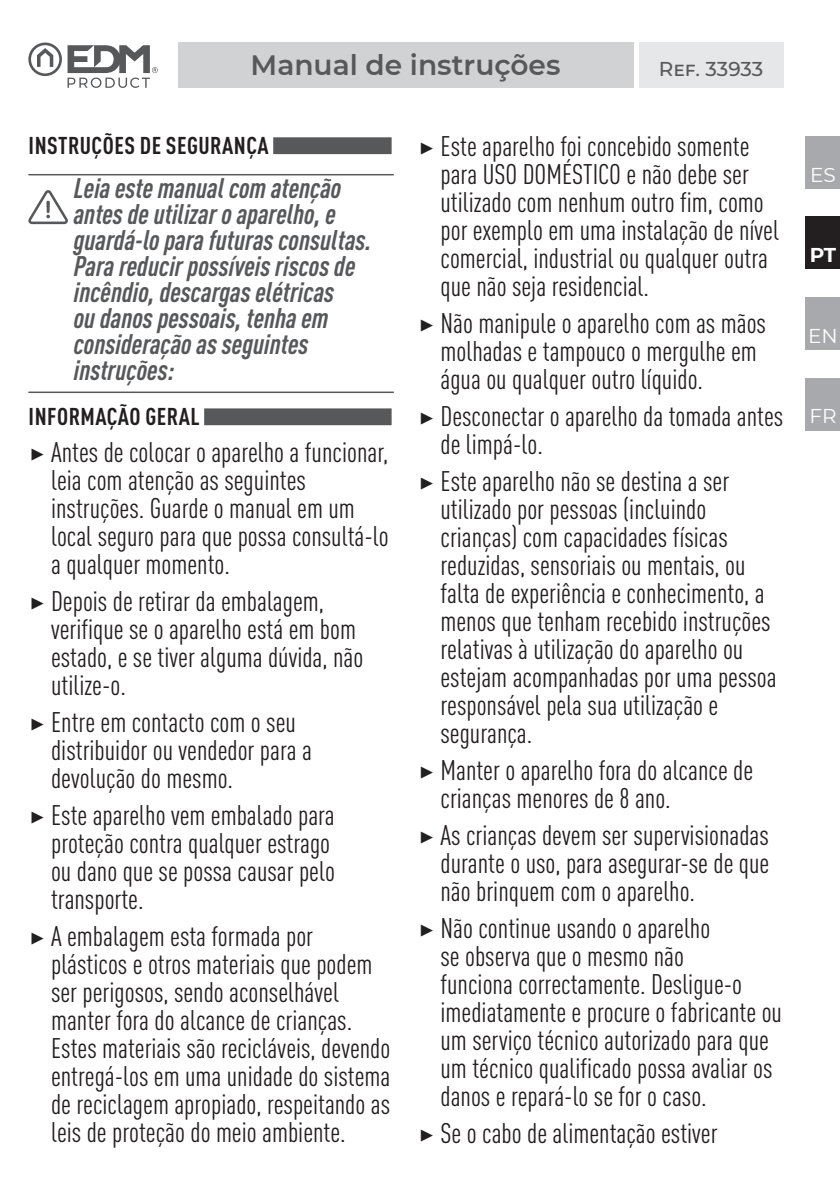
<style>
.page{position:relative;width:840px;height:1191px;background:#fff}
.page>*{position:absolute;margin:0;border:0;box-sizing:border-box;transform-origin:0 0}
.t1{font:condensed 28px/28px "DIN Pro";color:#231f20}
.t2{font:italic 700 condensed 28px/26px "DIN Pro";color:#57585a}
.t3{font:600 28px "Montserrat";color:#57585a}
.t4{font:700 condensed 24px "DIN Pro";letter-spacing:.02em;color:#231f20}
.t5{font:500 20px "Montserrat";letter-spacing:-.005em;color:#57585a}
.t6{font:20px "Montserrat";color:#fff}
.t7{font:700 20px "Montserrat";color:#fff}
.s1{font-family:"Montserrat";font-stretch:normal}
</style>
<div class="page">
<div style="left:177px;top:43px;width:456px;height:45px;background:#d1d2d4"></div>
<div style="left:638px;top:43px;width:144px;height:45px;background:#e6e7e9"></div>
<div style="left:805px;top:137px;width:34px;height:52px;background:#a8a9ad"></div>
<div style="left:805px;top:216px;width:34px;height:53px;background:#231f20"></div>
<div style="left:805px;top:297px;width:34px;height:53px;background:#a8a9ad"></div>
<div style="left:805px;top:378px;width:34px;height:52px;background:#a8a9ad"></div>
<svg style="left:28px;top:43px;width:130px;height:45px"></svg>
<hr style="left:28px;top:174px;width:365px;height:1px;background:#57585a">
<hr style="left:28px;top:391px;width:365px;height:2px;background:#57585a">
<div style="left:273px;top:137px;width:118px;height:17px;background:#57585a"></div>
<svg style="left:28px;top:190px;width:40px;height:34px"></svg>
<div style="left:204px;top:408px;width:187px;height:17px;background:#57585a"></div>
<p class="t3" style="left:250px;top:45px;width:311px">Manual de instruções</p>
<p class="t5" style="left:658px;top:55px;width:106px">Ref. 33933</p>
<p class="t4" style="left:29px;top:127px;width:241px">INSTRUÇÕES DE SEGURANÇA</p>
<p class="t2" style="left:74px;top:173px;width:299px">Leia este manual com atenção antes de utilizar o aparelho, e guardá-lo para futuras consultas.<br>Para reducir possíveis riscos de incêndio, descargas elétricas<br>ou danos pessoais, tenha em consideração as seguintes instruções:</p>
<p class="t4" style="left:29px;top:398px;width:172px">INFORMAÇÃO GERAL</p>
<p class="t1" style="left:51px;top:436px;width:339px;text-indent:-23px"><span class="s1">▶</span> Antes de colocar o aparelho a funcionar, leia com atenção as seguintes instruções. Guarde o manual em um local seguro para que possa consultá-lo a qualquer momento.</p>
<p class="t1" style="left:51px;top:585px;width:313px;text-indent:-23px"><span class="s1">▶</span> Depois de retirar da embalagem, verifique se o aparelho está em bom estado, e se tiver alguma dúvida, não utilize-o.</p>
<p class="t1" style="left:51px;top:706px;width:262px;text-indent:-23px"><span class="s1">▶</span> Entre em contacto com o seu distribuidor ou vendedor para a devolução do mesmo.</p>
<p class="t1" style="left:51px;top:799px;width:285px;text-indent:-23px"><span class="s1">▶</span> Este aparelho vem embalado para proteção contra qualquer estrago ou dano que se possa causar pelo transporte.</p>
<p class="t1" style="left:51px;top:920px;width:340px;text-indent:-23px"><span class="s1">▶</span> A embalagem esta formada por plásticos e otros materiais que podem ser perigosos, sendo aconselhável manter fora do alcance de crianças.<br>Estes materiais são recicláveis, devendo entregá-los em uma unidade do sistema de reciclagem apropiado, respeitando as leis de proteção do meio ambiente.</p>
<p class="t1" style="left:440px;top:130px;width:340px;text-indent:-23px"><span class="s1">▶</span> Este aparelho foi concebido somente para USO DOMÉSTICO e não debe ser utilizado com nenhum outro fim, como por exemplo em uma instalação de nível comercial, industrial ou qualquer outra que não seja residencial.</p>
<p class="t1" style="left:440px;top:307px;width:327px;text-indent:-23px"><span class="s1">▶</span> Não manipule o aparelho com as mãos molhadas e tampouco o mergulhe em água ou qualquer outro líquido.</p>
<p class="t1" style="left:440px;top:400px;width:344px;text-indent:-23px"><span class="s1">▶</span> Desconectar o aparelho da tomada antes de limpá-lo.</p>
<p class="t1" style="left:440px;top:465px;width:337px;text-indent:-23px"><span class="s1">▶</span> Este aparelho não se destina a ser utilizado por pessoas (incluindo crianças) com capacidades físicas reduzidas, sensoriais ou mentais, ou falta de experiência e conhecimento, a menos que tenham recebido instruções relativas à utilização do aparelho ou estejam acompanhadas por uma pessoa responsável pela sua utilização e segurança.</p>
<p class="t1" style="left:440px;top:754px;width:314px;text-indent:-23px"><span class="s1">▶</span> Manter o aparelho fora do alcance de crianças menores de 8 ano.</p>
<p class="t1" style="left:440px;top:819px;width:330px;text-align:justify;text-indent:-23px"><span class="s1">▶</span> As crianças devem ser supervisionadas durante o uso, para asegurar-se de que não brinquem com o aparelho.</p>
<p class="t1" style="left:440px;top:912px;width:343px;text-indent:-23px"><span class="s1">▶</span> Não continue usando o aparelho<br>se observa que o mesmo não<br>funciona correctamente. Desligue-o imediatamente e procure o fabricante ou um serviço técnico autorizado para que um técnico qualificado possa avaliar os danos e repará-lo se for o caso.</p>
<p class="t1" style="left:417px;top:1117px;width:301px"><span class="s1">▶</span> Se o cabo de alimentação estiver</p>
<p class="t6" style="left:809px;top:161px;width:27px">ES</p>
<p class="t7" style="left:809px;top:240px;width:28px">PT</p>
<p class="t6" style="left:807px;top:322px;width:31px">EN</p>
<p class="t6" style="left:808px;top:402px;width:29px">FR</p>
</div>
